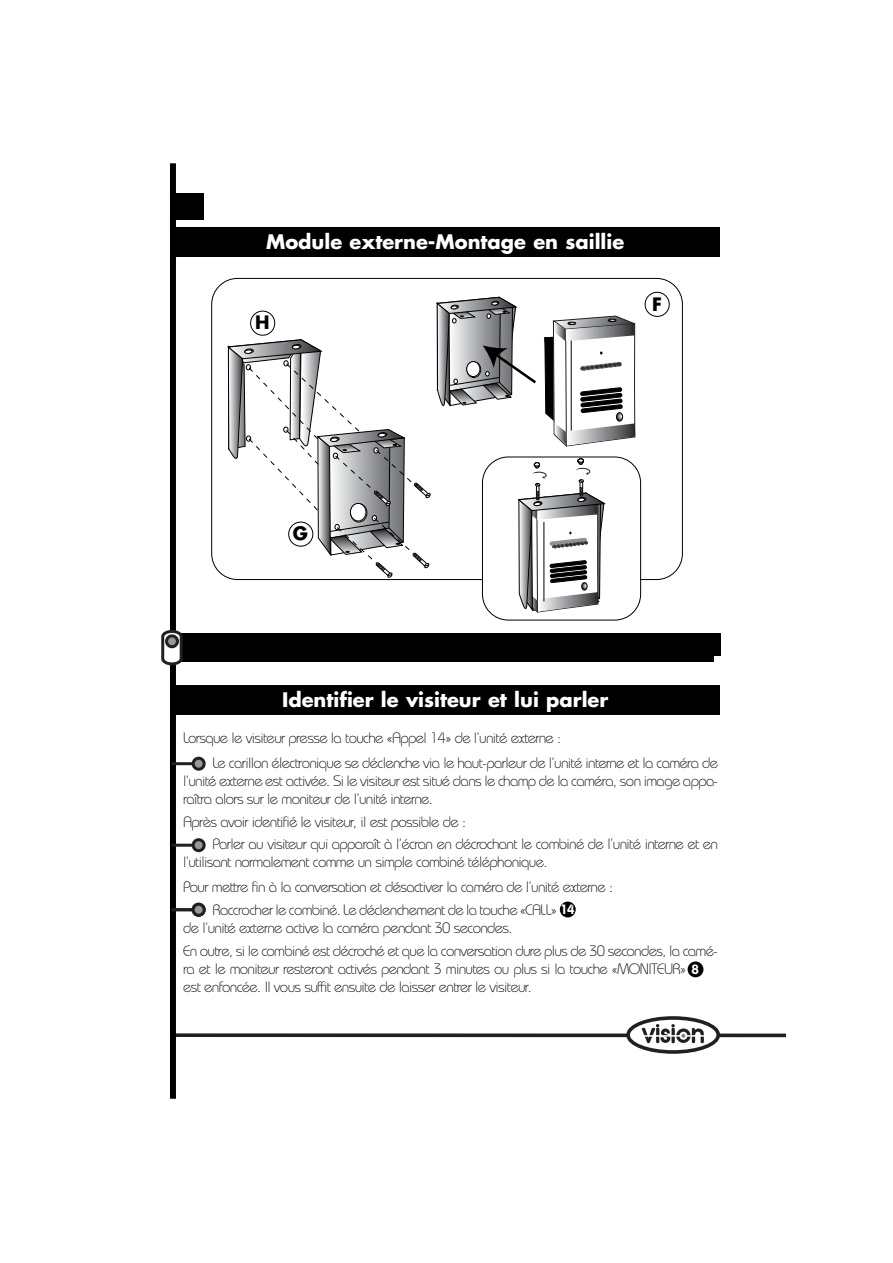
<style>
.page{position:relative;width:893px;height:1263px;background:#fff}
.page>*{position:absolute;margin:0;border:0;box-sizing:border-box;transform-origin:0 0}
.t1{font:700 19.5px "Futura";color:#fff}
.t2{font:700 18px "Futura";color:#000}
.t3{font:300 15px/18px "Bauhaus";letter-spacing:-.045em;color:#000}
.t4{font:600 13.5px "Bauhaus";color:#fff}
</style>
<div class="page">
<div style="left:171px;top:193px;width:33px;height:26px;background:#000"></div>
<div style="left:560px;top:902px;width:15px;height:15px;background:#000;border-radius:50%"></div>
<svg style="left:626px;top:1016px;width:94px;height:38px"></svg>
<svg style="left:176px;top:1024px;width:609px;height:20px"></svg>
<div style="left:170px;top:163px;width:6px;height:936px;background:#000"></div>
<div style="left:171px;top:227px;width:548px;height:30px;background:#000"></div>
<div style="left:172px;top:633px;width:548px;height:23px;background:#000"></div>
<div style="left:179px;top:638px;width:534px;height:24px;background:#000"></div>
<svg style="left:161px;top:630px;width:22px;height:36px"></svg>
<div style="left:165px;top:634px;width:14px;height:14px;background:#989898;border:3px solid #231f20;border-radius:50%"></div>
<div style="left:171px;top:685px;width:548px;height:30px;background:#000"></div>
<hr style="left:171px;top:762px;width:26px;height:3px;background:#231f20">
<div style="left:192px;top:757px;width:14px;height:14px;background:#989898;border:3px solid #231f20;border-radius:50%"></div>
<hr style="left:171px;top:844px;width:26px;height:3px;background:#231f20">
<div style="left:192px;top:838px;width:14px;height:14px;background:#989898;border:3px solid #231f20;border-radius:50%"></div>
<hr style="left:171px;top:908px;width:26px;height:3px;background:#231f20">
<div style="left:192px;top:903px;width:14px;height:14px;background:#989898;border:3px solid #231f20;border-radius:50%"></div>
<div style="left:687px;top:961px;width:16px;height:16px;background:#000;border-radius:50%"></div>
<div style="left:644px;top:292px;width:25px;height:25px;border:1px solid #000;border-radius:50%"></div>
<svg style="left:226px;top:296px;width:410px;height:324px"></svg>
<div style="left:482px;top:457px;width:159px;height:163px;border:1px solid #000;border-radius:26px"></div>
<h1 class="t1" style="left:266px;top:232px;width:359px">Module externe-Montage en saillie</h1>
<p class="t2" style="left:255px;top:314px;width:16px">H</p>
<p class="t2" style="left:652px;top:296px;width:11px">F</p>
<p class="t2" style="left:293px;top:525px;width:17px">G</p>
<h1 class="t1" style="left:282px;top:691px;width:328px">Identifier le visiteur et lui parler</h1>
<p class="t3" style="left:183px;top:730px;width:380px">Lorsque le visiteur presse la touche «Appel 14» de l’unité externe :</p>
<p class="t3" style="left:183px;top:755px;width:536px;text-align:justify;text-indent:29px">Le carillon électronique se déclenche via le haut-parleur de l’unité interne et la caméra de l’unité externe est activée. Si le visiteur est situé dans le champ de la caméra, son image appa&shy;raîtra alors sur le moniteur de l’unité interne.</p>
<p class="t3" style="left:183px;top:814px;width:285px">Après avoir identifié le visiteur, il est possible de :</p>
<p class="t3" style="left:183px;top:837px;width:536px;text-indent:29px">Parler au visiteur qui apparaît à l’écran en décrochant le combiné de l’unité interne et en l’utilisant normalement comme un simple combiné téléphonique.</p>
<p class="t3" style="left:183px;top:879px;width:431px">Pour mettre fin à la conversation et désactiver la caméra de l’unité externe :</p>
<p class="t3" style="left:183px;top:902px;width:375px;text-indent:29px">Raccrocher le combiné. Le déclenchement de la touche «CALL» de l’unité externe active la caméra pendant 30 secondes.</p>
<p class="t4" style="left:560px;top:905px;width:16px">14</p>
<p class="t3" style="left:183px;top:944px;width:536px">En outre, si le combiné est décroché et que la conversation dure plus de 30 secondes, la camé&shy;ra et le moniteur resteront activés pendant 3 minutes ou plus si la touche «MONITEUR»<br>est enfoncée. Il vous suffit ensuite de laisser entrer le visiteur.</p>
<p class="t4" style="left:691px;top:964px;width:9px">8</p>
</div>
